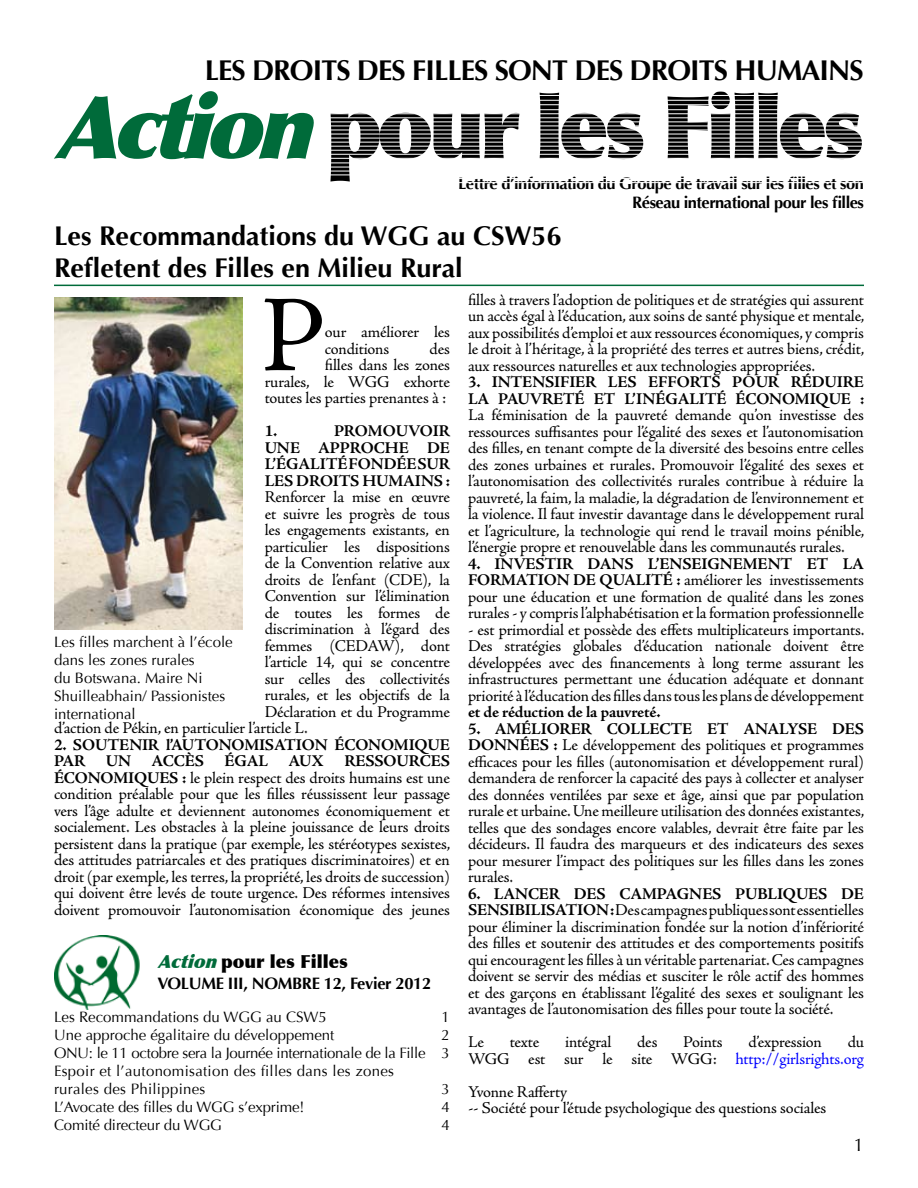
<style>
.page{position:relative;width:918px;height:1188px;background:#fff}
.page>*{position:absolute;margin:0;border:0;box-sizing:border-box;transform-origin:0 0}
.t1{font:109.5px "Adobe Jenson Pro";color:#000}
.t2{font:900 87px "Optima";letter-spacing:-.06em;color:#000}
.t3{font:700 28.5px "Optima";letter-spacing:-.03em;color:#000}
.t4{font:700 27px/32.4px "Optima";color:#000}
.t5{font:900 18px "Optima";color:#000}
.t6{font:18px "Optima";color:#000}
.t7{font:16.5px/16.5px "Adobe Jenson Pro";letter-spacing:-.015em;color:#000;text-align:justify}
.t8{font:700 16.5px/16.5px "Adobe Jenson Pro";letter-spacing:-.01em;color:#000;text-align:justify}
.t9{font:700 16.5px/19.8px "Optima";letter-spacing:-.03em;color:#000;text-align:right}
.t10{font:16.5px/16.5px "Adobe Jenson Pro";letter-spacing:-.015em;color:#00f;text-align:right}
.t11{font:15px/18px "Optima";color:#000}
.t12{font:15px/18px "Optima";letter-spacing:.02em;color:#000}
.s1{font-style:italic;color:#006b3a}
.s2{font-weight:700}
.s3{color:#000}
</style>
<div class="page">
<hr style="left:54px;top:285px;width:810px;height:1px;background:#006b3a">
<img style="left:54px;top:297px;width:189px;height:332px">
<img style="left:54px;top:935px;width:86px;height:74px">
<h3 class="t3" style="left:205px;top:54px;width:661px">LES DROITS DES FILLES SONT DES DROITS HUMAINS</h3>
<h2 class="t2" style="left:54px;top:75px;width:811px"><span class="s1">Action</span>pour les Filles</h2>
<p class="t9" style="left:458px;top:173px;width:407px">Lettre d’information du Groupe de travail sur les filles et son<br>Réseau international pour les filles</p>
<h3 class="t4" style="left:54px;top:220px;width:509px">Les Recommandations du WGG au CSW56<br>Refletent des Filles en Milieu Rural</h3>
<h1 class="t1" style="left:260px;top:274px;width:67px">P</h1>
<p class="t7" style="left:468px;top:292px;width:398px">filles à travers l’adoption de politiques et de stratégies qui assurent un accès égal à l’éducation, aux soins de santé physique et mentale, aux possibilités d’emploi et aux ressources économiques, y compris le droit à l’héritage, à la propriété des terres et autres biens, crédit, aux ressources naturelles et aux technologies appropriées.</p>
<p class="t8" style="left:468px;top:374px;width:398px">3. INTENSIFIER LES EFFORTS POUR RÉDUIRE<br>LA PAUVRETÉ ET L’INÉGALITÉ ÉCONOMIQUE :</p>
<p class="t7" style="left:468px;top:407px;width:398px">La féminisation de la pauvreté demande qu’on investisse des ressources suffisantes pour l’égalité des sexes et l’autonomisation des filles, en tenant compte de la diversité des besoins entre celles des zones urbaines et rurales. Promouvoir l’égalité des sexes et l’autonomisation des collectivités rurales contribue à réduire la pauvreté, la faim, la maladie, la dégradation de l’environnement et la violence. Il faut investir davantage dans le développement rural et l’agriculture, la technologie qui rend le travail moins pénible, l’énergie propre et renouvelable dans les communautés rurales.</p>
<p class="t7" style="left:468px;top:556px;width:398px"><span class="s2">4. INVESTIR DANS L’ENSEIGNEMENT ET LA FORMATION DE QUALITÉ :</span> améliorer les investissements pour une éducation et une formation de qualité dans les zones rurales - y compris l’alphabétisation et la formation professionnelle</p>
<p class="t7" style="left:468px;top:622px;width:398px">- est primordial et possède des effets multiplicateurs importants.<br>Des stratégies globales d’éducation nationale doivent être développées avec des financements à long terme assurant les infrastructures permettant une éducation adéquate et donnant priorité à l’éducation des filles dans tous les plans de développement</p>
<p class="t8" style="left:468px;top:704px;width:194px">et de réduction de la pauvreté.</p>
<p class="t7" style="left:468px;top:721px;width:398px"><span class="s2">5. AMÉLIORER COLLECTE ET ANALYSE DES DONNÉES :</span> Le développement des politiques et programmes efficaces pour les filles (autonomisation et développement rural) demandera de renforcer la capacité des pays à collecter et analyser des données ventilées par sexe et âge, ainsi que par population rurale et urbaine. Une meilleure utilisation des données existantes, telles que des sondages encore valables, devrait être faite par les décideurs. Il faudra des marqueurs et des indicateurs des sexes pour mesurer l’impact des politiques sur les filles dans les zones rurales.</p>
<p class="t7" style="left:468px;top:886px;width:398px"><span class="s2">6. LANCER DES CAMPAGNES PUBLIQUES DE SENSIBILISATION :</span> Des campagnes publiques sont essentielles pour éliminer la discrimination fondée sur la notion d’infériorité des filles et soutenir des attitudes et des comportements positifs qui encouragent les filles à un véritable partenariat. Ces campagnes doivent se servir des médias et susciter le rôle actif des hommes et des garçons en établissant l’égalité des sexes et soulignant les avantages de l’autonomisation des filles pour toute la société.</p>
<p class="t7" style="left:468px;top:1034px;width:17px">Le</p>
<p class="t7" style="left:510px;top:1034px;width:31px">texte</p>
<p class="t7" style="left:565px;top:1034px;width:48px">intégral</p>
<p class="t7" style="left:637px;top:1034px;width:22px">des</p>
<p class="t7" style="left:683px;top:1034px;width:41px">Points</p>
<p class="t7" style="left:748px;top:1034px;width:75px">d’expression</p>
<p class="t7" style="left:325px;top:324px;width:127px">our améliorer les conditions</p>
<p class="t7" style="left:265px;top:340px;width:187px;text-align:right">des<br>filles dans les zones<br>rurales, le WGG exhorte toutes les parties prenantes à :</p>
<p class="t8" style="left:265px;top:423px;width:14px">1.</p>
<p class="t8" style="left:265px;top:423px;width:187px;text-indent:69px">PROMOUVOIR UNE APPROCHE DE L’ÉGALITÉ FONDÉE SUR LES DROITS HUMAINS :</p>
<p class="t7" style="left:265px;top:489px;width:187px">Renforcer la mise en œuvre</p>
<p class="t7" style="left:265px;top:505px;width:187px">et suivre les progrès de tous</p>
<p class="t7" style="left:265px;top:522px;width:187px">les engagements existants, en</p>
<p class="t7" style="left:265px;top:538px;width:187px">particulier les dispositions</p>
<p class="t7" style="left:265px;top:555px;width:187px">de la Convention relative aux</p>
<p class="t7" style="left:265px;top:571px;width:187px">droits de l’enfant (CDE), la</p>
<p class="t7" style="left:265px;top:588px;width:187px">Convention sur l’élimination</p>
<p class="t7" style="left:265px;top:604px;width:187px">de toutes les formes de</p>
<p class="t7" style="left:265px;top:621px;width:187px">discrimination à l’égard des</p>
<p class="t7" style="left:265px;top:637px;width:187px">femmes (CEDAW), dont</p>
<p class="t7" style="left:265px;top:654px;width:187px">l’article 14, qui se concentre</p>
<p class="t7" style="left:265px;top:670px;width:187px">sur celles des collectivités</p>
<p class="t7" style="left:265px;top:687px;width:187px">rurales, et les objectifs de la</p>
<p class="t7" style="left:265px;top:703px;width:187px">Déclaration et du Programme</p>
<p class="t7" style="left:54px;top:720px;width:255px">d’action de Pékin, en particulier l’article L.</p>
<p class="t7" style="left:54px;top:736px;width:398px"><span class="s2">2. SOUTENIR l’AUTONOMISATION ÉCONOMIQUE PAR UN ACCÈS ÉGAL AUX RESSOURCES ÉCONOMIQUES :</span> le plein respect des droits humains est une condition préalable pour que les filles réussissent leur passage vers l’âge adulte et deviennent autonomes économiquement et socialement. Les obstacles à la pleine jouissance de leurs droits persistent dans la pratique (par exemple, les stéréotypes sexistes, des attitudes patriarcales et des pratiques discriminatoires) et en droit (par exemple, les terres, la propriété, les droits de succession) qui doivent être levés de toute urgence. Des réformes intensives doivent promouvoir l’autonomisation économique des jeunes</p>
<p class="t11" style="left:54px;top:633px;width:180px">Les filles marchent à l’école dans les zones rurales<br>du Botswana. Maire Ni<br>Shuilleabhain/ Passionistes international</p>
<p class="t5" style="left:158px;top:951px;width:192px"><span class="s1">Action</span>pour les Filles</p>
<p class="t11" style="left:54px;top:1008px;width:274px">Les Recommandations du WGG au CSW5</p>
<p class="t11" style="left:442px;top:1008px;width:10px">1</p>
<p class="t11" style="left:54px;top:1026px;width:282px">Une approche égalitaire du développement</p>
<p class="t9" style="left:158px;top:973px;width:275px">VOLUME III, NOMBRE 12, Fevier 2012</p>
<p class="t12" style="left:54px;top:1026px;width:397px;text-indent:388px">2<br>ONU: le 11 octobre sera la Journée internationale de la Fille 3<br>Espoir et l’autonomisation des filles dans les zones<br>rurales des Philippines</p>
<p class="t10" style="left:468px;top:1034px;width:398px"><span class="s3">du<br>WGG est sur le site WGG:</span> http://girlsrights.org</p>
<p class="t7" style="left:468px;top:1084px;width:360px">Yvonne Rafferty<br>-- Société pour l’étude psychologique des questions sociales</p>
<p class="t11" style="left:442px;top:1080px;width:10px">3</p>
<p class="t11" style="left:54px;top:1098px;width:252px">L’Avocate des filles du WGG s’exprime!</p>
<p class="t11" style="left:442px;top:1098px;width:10px">4</p>
<p class="t11" style="left:54px;top:1116px;width:169px">Comité directeur du WGG</p>
<p class="t11" style="left:442px;top:1116px;width:10px">4</p>
<p class="t6" style="left:854px;top:1134px;width:12px">1</p>
</div>
